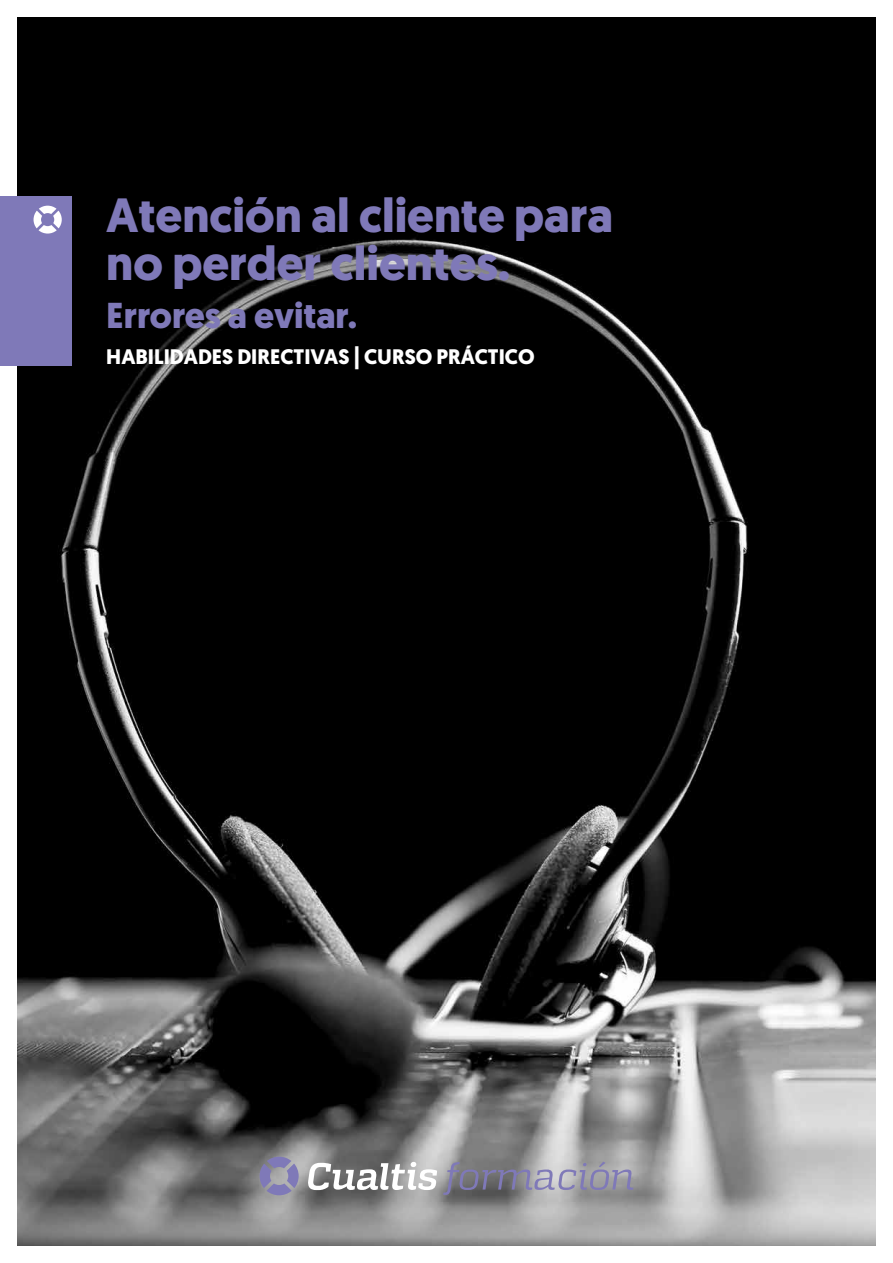
<style>
.page{position:relative;width:893px;height:1263px;background:#fff}
.page>*{position:absolute;margin:0;border:0;box-sizing:border-box;transform-origin:0 0}
.t1{font:700 48px/48px "Geomanist";color:#7f79b8}
.t2{font:700 36px "Geomanist";color:#7f79b8}
.t3{font:700 21px "Geomanist";color:#fff}
</style>
<div class="page">
<img style="left:17px;top:17px;width:859px;height:1229px">
<div style="left:0;top:196px;width:72px;height:170px;background:#7f79b8"></div>
<svg style="left:34px;top:206px;width:28px;height:28px"></svg>
<svg style="left:307px;top:1162px;width:130px;height:28px"></svg>
<svg style="left:260px;top:1157px;width:39px;height:38px"></svg>
<svg style="left:443px;top:1161px;width:190px;height:34px;background:#91909c"></svg>
<p class="t1" style="left:106px;top:192px;width:508px">Atención al cliente para no perder clientes.</p>
<p class="t2" style="left:106px;top:292px;width:252px">Errores a evitar.</p>
<p class="t3" style="left:106px;top:343px;width:430px">HABILIDADES DIRECTIVAS | CURSO PRÁCTICO</p>
</div>
